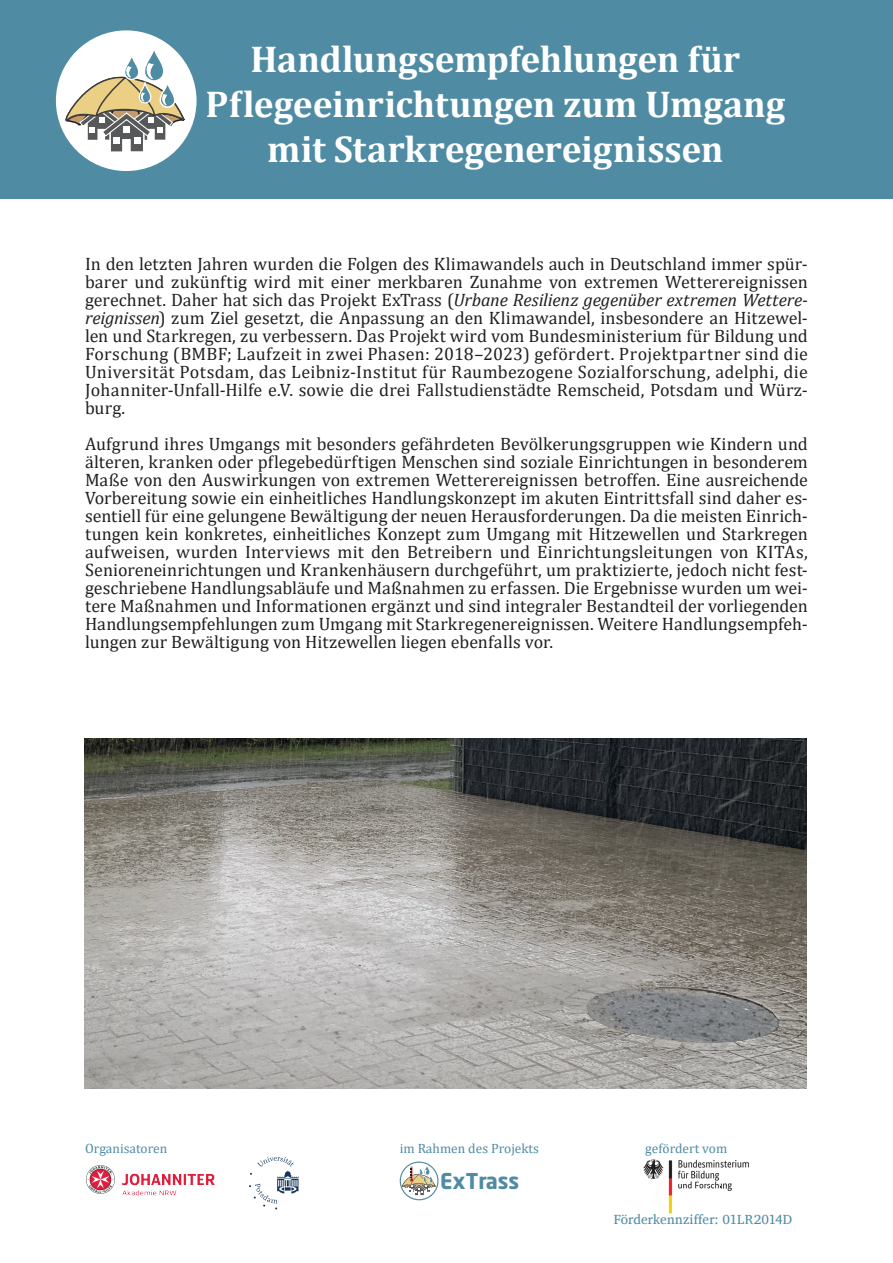
<style>
.page{position:relative;width:893px;height:1263px;background:#fff}
.page>*{position:absolute;margin:0;border:0;box-sizing:border-box;transform-origin:0 0}
.t1{font:700 37.5px/45px "Cambria";color:#fff;text-align:center}
.t2{font:700 21.45px "Neo Sans Std";color:#4f8ca4}
.t3{font:18px/18px "Cambria";color:#231f20;text-align:justify}
.t4{font:13.5px "Cambria";color:#4f8ca4}
.t5{font:13.5px "Charis SIL";letter-spacing:.01em;color:#4f8ca4}
.s1{font-style:italic}
</style>
<div class="page">
<svg style="left:249px;top:1157px;width:50px;height:52px"></svg>
<svg style="left:400px;top:1161px;width:39px;height:39px"></svg>
<img style="left:643px;top:1159px;width:106px;height:55px">
<img style="left:86px;top:1165px;width:129px;height:31px">
<div style="left:0;top:0;width:893px;height:198px;background:#4f8ca4"></div>
<div style="left:59px;top:34px;width:134px;height:134px;background:#fff;border-radius:50%"></div>
<div style="left:56px;top:30px;width:141px;height:141px;border:6px solid #fff;border-radius:50%"></div>
<svg style="left:61px;top:44px;width:125px;height:108px"></svg>
<img style="left:85px;top:738px;width:722px;height:351px">
<h1 class="t1" style="left:205px;top:35px;width:581px">Handlungsempfehlungen für<br>Pflegeeinrichtungen zum Umgang mit Starkregenereignissen</h1>
<p class="t3" style="left:85px;top:255px;width:724px">In den letzten Jahren wurden die Folgen des Klimawandels auch in Deutschland immer spür&shy;barer und zukünftig wird mit einer merkbaren Zunahme von extremen Wetterereignissen gerechnet. Daher hat sich das Projekt ExTrass (<span class="s1">Urbane Resilienz gegenüber extremen Wettere&shy;reignissen</span>) zum Ziel gesetzt, die Anpassung an den Klimawandel, insbesondere an Hitzewel&shy;len und Starkregen, zu verbessern. Das Projekt wird vom Bundesministerium für Bildung und Forschung (BMBF; Laufzeit in zwei Phasen: 2018–2023) gefördert. Projektpartner sind die Universität Potsdam, das Leibniz-Institut für Raumbezogene Sozialforschung, adelphi, die Johanniter-Unfall-Hilfe e.V. sowie die drei Fallstudienstädte Remscheid, Potsdam und Würz&shy;burg.</p>
<p class="t3" style="left:85px;top:435px;width:724px">Aufgrund ihres Umgangs mit besonders gefährdeten Bevölkerungsgruppen wie Kindern und älteren, kranken oder pflegebedürftigen Menschen sind soziale Einrichtungen in besonderem Maße von den Auswirkungen von extremen Wetterereignissen betroffen. Eine ausreichende Vorbereitung sowie ein einheitliches Handlungskonzept im akuten Eintrittsfall sind daher es&shy;sentiell für eine gelungene Bewältigung der neuen Herausforderungen. Da die meisten Einrich&shy;tungen kein konkretes, einheitliches Konzept zum Umgang mit Hitzewellen und Starkregen aufweisen, wurden Interviews mit den Betreibern und Einrichtungsleitungen von KITAs, Senioreneinrichtungen und Krankenhäusern durchgeführt, um praktizierte, jedoch nicht fest&shy;geschriebene Handlungsabläufe und Maßnahmen zu erfassen. Die Ergebnisse wurden um wei&shy;tere Maßnahmen und Informationen ergänzt und sind integraler Bestandteil der vorliegenden Handlungsempfehlungen zum Umgang mit Starkregenereignissen. Weitere Handlungsempfeh&shy;lungen zur Bewältigung von Hitzewellen liegen ebenfalls vor.</p>
<p class="t4" style="left:85px;top:1140px;width:84px">Organisatoren</p>
<p class="t4" style="left:400px;top:1140px;width:141px">im Rahmen des Projekts</p>
<p class="t4" style="left:645px;top:1140px;width:83px">gefördert vom</p>
<p class="t2" style="left:440px;top:1167px;width:81px">ExTrass</p>
<p class="t5" style="left:614px;top:1211px;width:180px">Förderkennziffer: 01LR2014D</p>
</div>
